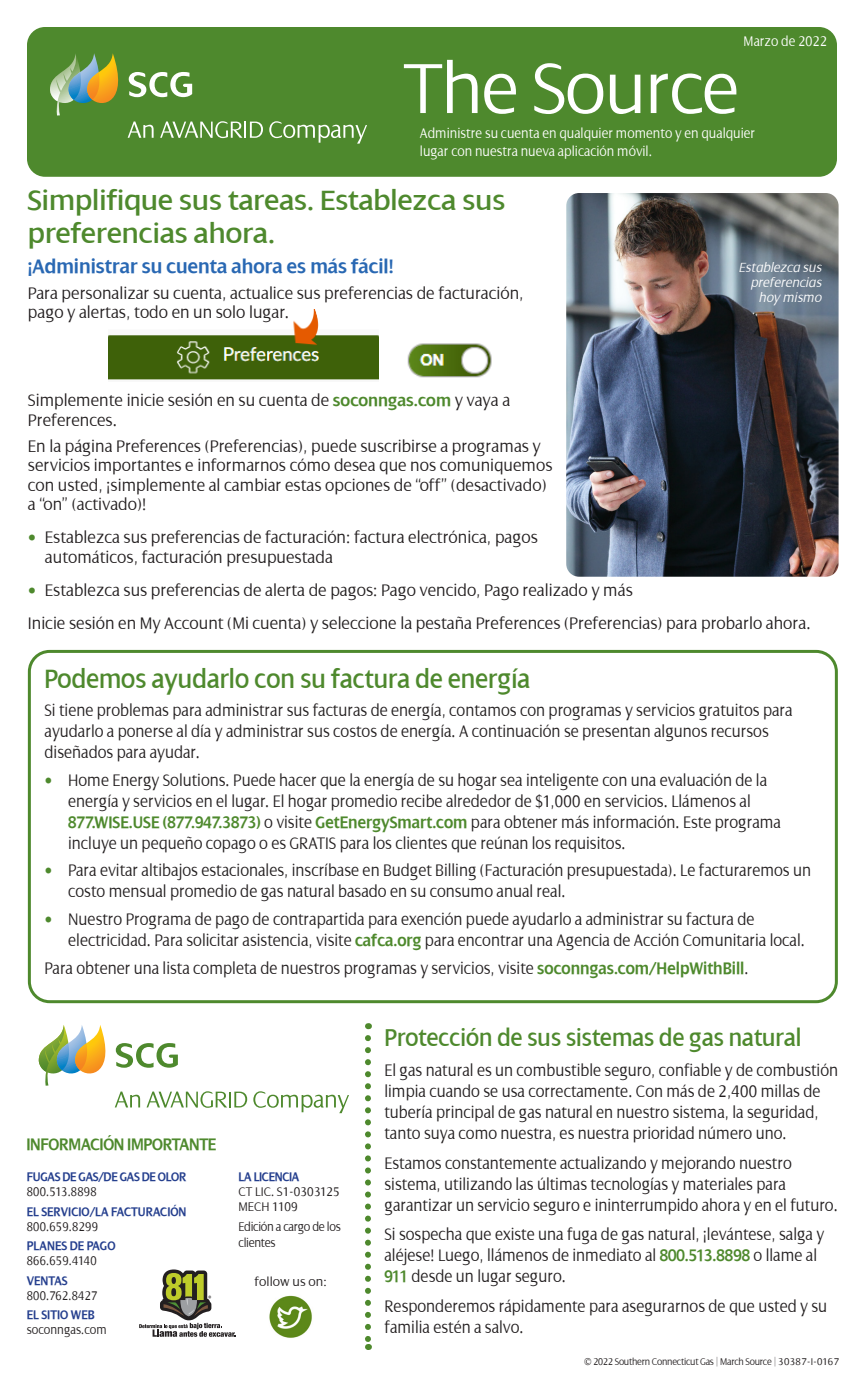
<style>
.page{position:relative;width:864px;height:1377px;background:#fff}
.page>*{position:absolute;margin:0;border:0;box-sizing:border-box;transform-origin:0 0}
.t1{font:300 76.35px "Dialog";letter-spacing:-.02em;color:#fff}
.t2{font:30px/33px "Dialog";color:#4e892d}
.t3{font:28.5px "Dialog";color:#4e892d;scale:.9 1}
.t4{font:26.25px "Dialog";color:#4e892d;scale:.9 1}
.t5{font:600 21px "Dialog";color:#2968b3;scale:.95 1}
.t6{font:300 18px/21px "Dialog";color:#231f20;scale:.9 1}
.t7{font:300 18px/19.5px "Dialog";color:#231f20;scale:.95 1}
.t8{font:600 18px "Dialog";letter-spacing:-.02em;color:#4e892d;scale:.9 1}
.t9{font:300 15px/18.3px "Dialog";color:#fff;scale:.9 1}
.t10{font:italic 300 14.25px/15px "Dialog";color:#fff;text-align:right}
.t11{font:300 13.5px "Dialog";color:#231f20;scale:.9 1}
.t12{font:600 13.5px "Dialog";color:#253f8e;scale:.9 1}
.t13{font:600 13.5px "Dialog";letter-spacing:-.025em;color:#253f8e;scale:.9 1}
.t14{font:300 13.5px/16.5px "Dialog";letter-spacing:-.025em;color:#231f20;scale:.9 1}
.t15{font:300 13.5px/15px "Dialog";color:#231f20;scale:.94 1}
.t16{font:300 13.5px "Dialog";color:#231f20}
.t17{font:300 10.5px "Dialog";letter-spacing:-.025em;color:#231f20;scale:.92 1}
.s1{font-weight:600;color:#4e892d}
</style>
<div class="page">
<div style="left:27px;top:27px;width:810px;height:150px;background:#4e892d;border-radius:18px"></div>
<svg style="left:139px;top:1269px;width:97px;height:68px"></svg>
<img style="left:267px;top:1292px;width:48px;height:48px;border-radius:24px">
<svg style="left:365px;top:1038px;width:6px;height:312px"></svg>
<svg style="left:269px;top:121px;width:98px;height:23px"></svg>
<svg style="left:50px;top:53px;width:213px;height:85px"></svg>
<svg style="left:253px;top:1091px;width:96px;height:22px"></svg>
<svg style="left:39px;top:1025px;width:208px;height:83px"></svg>
<img style="left:108px;top:310px;width:270px;height:70px">
<img style="left:407px;top:343px;width:85px;height:35px">
<div style="left:28px;top:650px;width:810px;height:353px;border:3px solid #4e892d;border-radius:20px"></div>
<img style="left:566px;top:193px;width:273px;height:384px">
<p class="t9" style="left:744px;top:32px;width:94px">Marzo de 2022</p>
<h1 class="t1" style="left:403px;top:47px;width:338px">The Source</h1>
<p class="t9" style="left:420px;top:124px;width:374px">Administre su cuenta en qualquier momento y en qualquier lugar con nuestra nueva aplicación móvil.</p>
<h2 class="t2" style="left:28px;top:184px;width:479px">Simplifique sus tareas. Establezca sus preferencias ahora.</h2>
<p class="t5" style="left:28px;top:254px;width:386px">¡Administrar su cuenta ahora es más fácil!</p>
<p class="t7" style="left:28px;top:283px;width:524px">Para personalizar su cuenta, actualice sus preferencias de facturación, pago y alertas, todo en un solo lugar.</p>
<p class="t10" style="left:739px;top:260px;width:84px">Establezca sus preferencias hoy mismo</p>
<p class="t7" style="left:28px;top:391px;width:509px">Simplemente inicie sesión en su cuenta de <span class="s1">soconngas.com</span> y vaya a<br>Preferences.</p>
<p class="t7" style="left:28px;top:436px;width:554px">En la página Preferences (Preferencias), puede suscribirse a programas y servicios importantes e informarnos cómo desea que nos comuniquemos con usted, ¡simplemente al cambiar estas opciones de “off” (desactivado) a “on” (activado)!</p>
<p class="t7" style="left:45px;top:528px;width:520px;text-indent:-17px"><span class="s1">•</span> Establezca sus preferencias de facturación: factura electrónica, pagos automáticos, facturación presupuestada</p>
<p class="t7" style="left:28px;top:574px;width:826px;line-height:33px"><span class="s1">•</span> Establezca sus preferencias de alerta de pagos: Pago vencido, Pago realizado y más<br>Inicie sesión en My Account (Mi cuenta) y seleccione la pestaña Preferences (Preferencias) para probarlo ahora.</p>
<h3 class="t3" style="left:45px;top:664px;width:541px">Podemos ayudarlo con su factura de energía</h3>
<p class="t6" style="left:45px;top:700px;width:833px">Si tiene problemas para administrar sus facturas de energía, contamos con programas y servicios gratuitos para ayudarlo a ponerse al día y administrar sus costos de energía. A continuación se presentan algunos recursos diseñados para ayudar.</p>
<p class="t6" style="left:68px;top:769px;width:794px;text-indent:-24px"><span class="s1">•</span> Home Energy Solutions. Puede hacer que la energía de su hogar sea inteligente con una evaluación de la energía y servicios en el lugar. El hogar promedio recibe alrededor de $1,000 en servicios. Llámenos al <span class="s1">877.WISE.USE (877.947.3873)</span> o visite <span class="s1">GetEnergySmart.com</span> para obtener más información. Este programa incluye un pequeño copago o es GRATIS para los clientes que reúnan los requisitos.</p>
<p class="t6" style="left:68px;top:860px;width:827px;text-indent:-24px"><span class="s1">•</span> Para evitar altibajos estacionales, inscríbase en Budget Billing (Facturación presupuestada). Le facturaremos un costo mensual promedio de gas natural basado en su consumo anual real.</p>
<p class="t6" style="left:68px;top:909px;width:820px;text-indent:-24px"><span class="s1">•</span> Nuestro Programa de pago de contrapartida para exención puede ayudarlo a administrar su factura de electricidad. Para solicitar asistencia, visite <span class="s1">cafca.org</span> para encontrar una Agencia de Acción Comunitaria local.</p>
<p class="t6" style="left:45px;top:958px;width:784px">Para obtener una lista completa de nuestros programas y servicios, visite <span class="s1">soconngas.com/HelpWithBill</span>.</p>
<p class="t8" style="left:26px;top:1135px;width:213px">INFORMACIÓN IMPORTANTE</p>
<p class="t13" style="left:27px;top:1169px;width:179px">FUGAS DE GAS/DE GAS DE OLOR</p>
<p class="t11" style="left:27px;top:1184px;width:79px">800.513.8898</p>
<p class="t12" style="left:27px;top:1204px;width:179px">EL SERVICIO/LA FACTURACIÓN</p>
<p class="t11" style="left:27px;top:1219px;width:81px">800.659.8299</p>
<p class="t12" style="left:27px;top:1238px;width:100px">PLANES DE PAGO</p>
<p class="t11" style="left:27px;top:1253px;width:79px">866.659.4140</p>
<p class="t12" style="left:27px;top:1273px;width:47px">VENTAS</p>
<p class="t11" style="left:27px;top:1288px;width:80px">800.762.8427</p>
<p class="t12" style="left:27px;top:1308px;width:77px">EL SITIO WEB</p>
<p class="t11" style="left:27px;top:1323px;width:90px">soconngas.com</p>
<p class="t13" style="left:239px;top:1169px;width:69px">LA LICENCIA</p>
<p class="t15" style="left:239px;top:1184px;width:109px">CT LIC. S1-0303125<br>MECH 1109</p>
<p class="t14" style="left:239px;top:1218px;width:115px">Edición a cargo de los clientes</p>
<p class="t16" style="left:255px;top:1274px;width:74px">follow us on:</p>
<h3 class="t4" style="left:384px;top:1024px;width:465px">Protección de sus sistemas de gas natural</h3>
<p class="t6" style="left:384px;top:1060px;width:506px">El gas natural es un combustible seguro, confiable y de combustión limpia cuando se usa correctamente. Con más de 2,400 millas de tubería principal de gas natural en nuestro sistema, la seguridad, tanto suya como nuestra, es nuestra prioridad número uno.</p>
<p class="t6" style="left:384px;top:1153px;width:505px">Estamos constantemente actualizando y mejorando nuestro sistema, utilizando las últimas tecnologías y materiales para garantizar un servicio seguro e ininterrumpido ahora y en el futuro.</p>
<p class="t6" style="left:384px;top:1224px;width:490px">Si sospecha que existe una fuga de gas natural, ¡levántese, salga y aléjese! Luego, llámenos de inmediato al <span class="s1">800.513.8898</span> o llame al<br><span class="s1">911</span> desde un lugar seguro.</p>
<p class="t6" style="left:384px;top:1296px;width:493px">Responderemos rápidamente para asegurarnos de que usted y su familia estén a salvo.</p>
<p class="t17" style="left:584px;top:1356px;width:279px">© 2022 Southern Connecticut Gas | March Source | 30387-I-0167</p>
</div>
